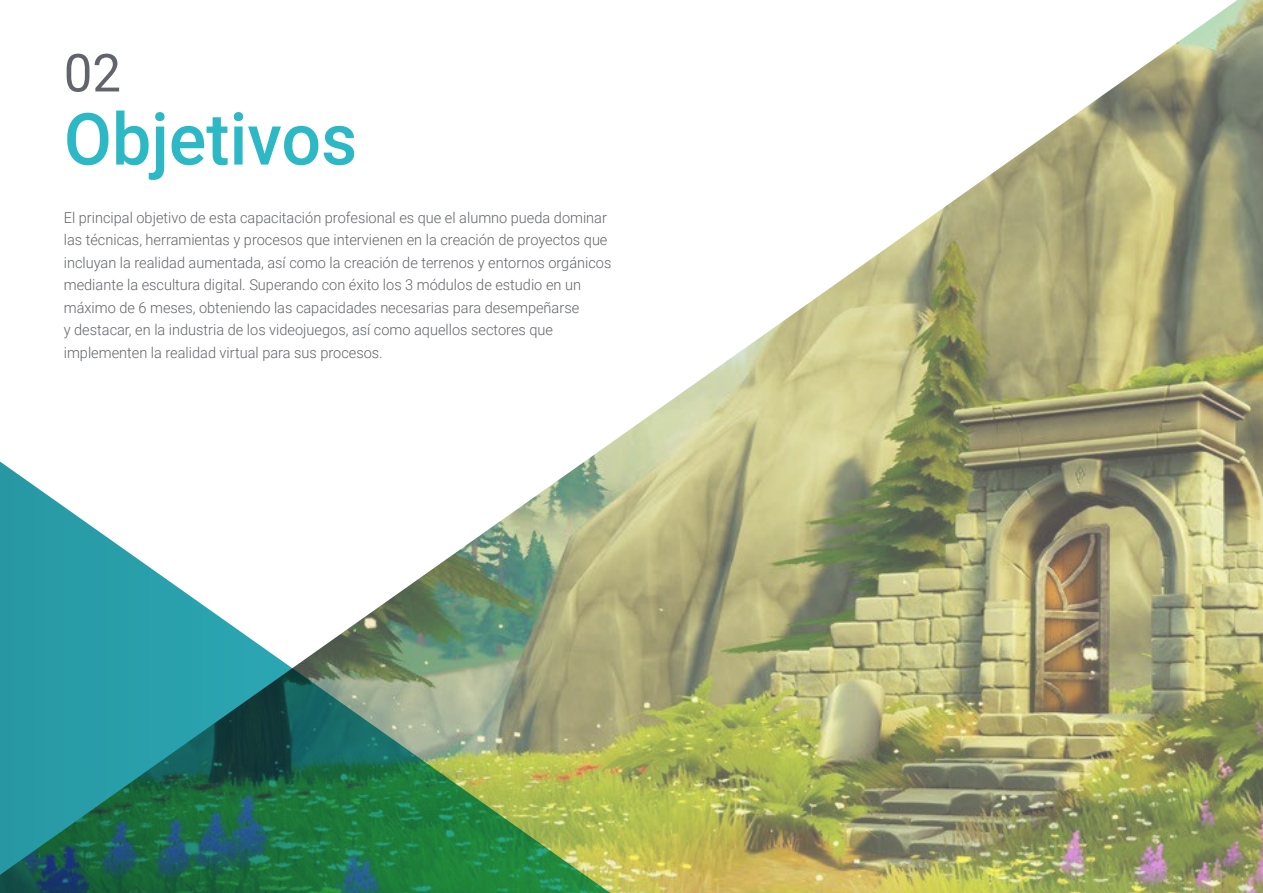
<style>
.page{position:relative;width:1263px;height:893px;background:#fff}
.page>*{position:absolute;margin:0;border:0;box-sizing:border-box;transform-origin:0 0}
.t1{font:500 72px "Roboto";color:#2db8c5}
.t2{font:52.5px "Roboto";color:#61646a}
.t3{font:300 15px/22.5px "Roboto";color:#61646a}
</style>
<div class="page">
<img style="left:607px;top:0;width:656px;height:893px">
<svg style="left:0;top:446px;width:640px;height:447px"></svg>
<h2 class="t2" style="left:64px;top:36px;width:59px">02</h2>
<h1 class="t1" style="left:64px;top:89px;width:295px">Objetivos</h1>
<p class="t3" style="left:64px;top:205px;width:549px">El principal objetivo de esta capacitación profesional es que el alumno pueda dominar las técnicas, herramientas y procesos que intervienen en la creación de proyectos que incluyan la realidad aumentada, así como la creación de terrenos y entornos orgánicos mediante la escultura digital. Superando con éxito los 3 módulos de estudio en un máximo de 6 meses, obteniendo las capacidades necesarias para desempeñarse<br>y destacar, en la industria de los videojuegos, así como aquellos sectores que implementen la realidad virtual para sus procesos.</p>
</div>
